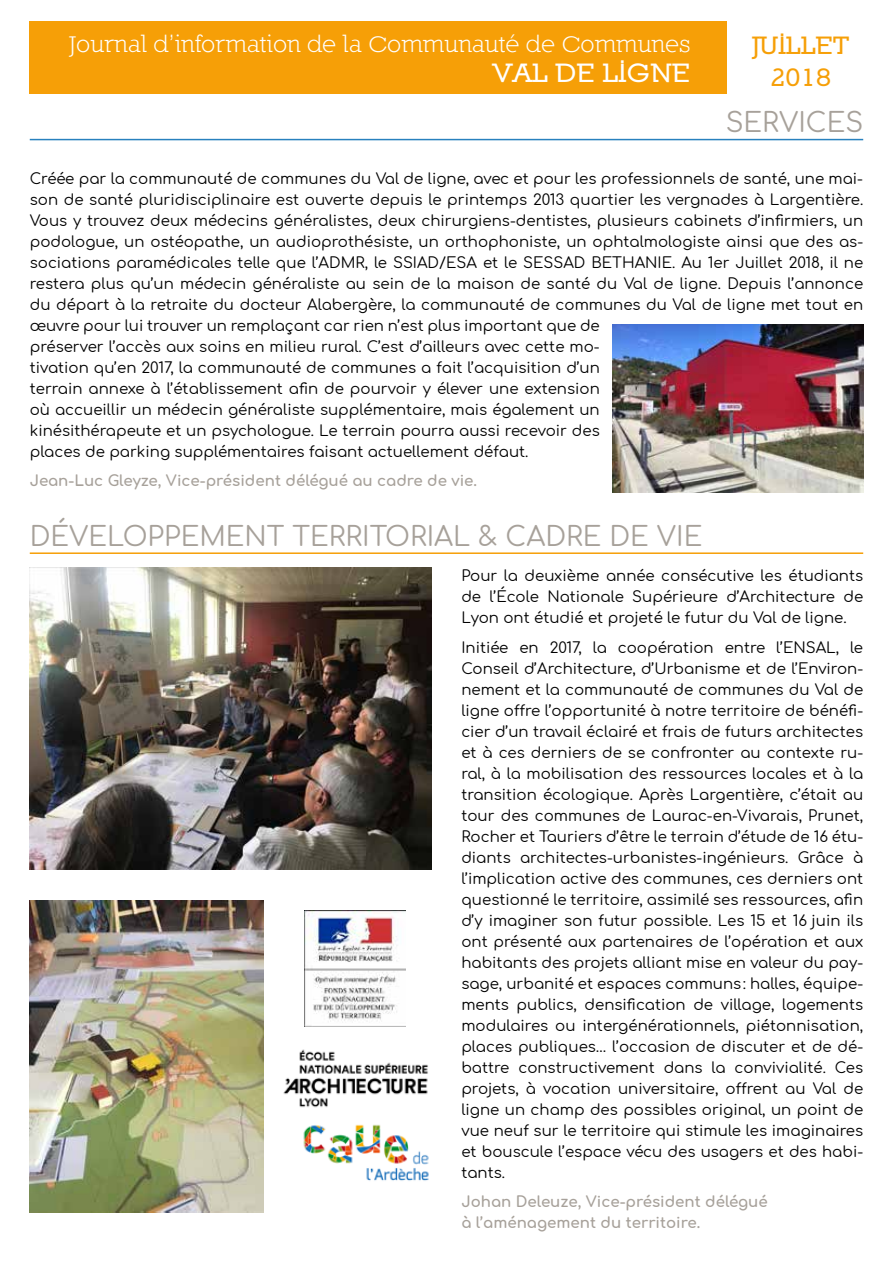
<style>
.page{position:relative;width:893px;height:1263px;background:#fff}
.page>*{position:absolute;margin:0;border:0;box-sizing:border-box;transform-origin:0 0}
.t1{font:28.5px "Nilland Small Caps Bold";color:#fff}
.t2{font:27px "Comfortaa";color:#a7a19a}
.t3{font:27px/32.4px "Nilland Small Caps Bold";color:#f69f07;text-align:center}
.t4{font:25.5px "Nilland Small Caps";color:#fff}
.t5{font:15px/21px "Comfortaa";color:#000;text-align:justify}
.t6{font:700 15px/21px "Comfortaa";color:#a7a19a}
</style>
<div class="page">
<div style="left:30px;top:21px;width:697px;height:73px;background:#f69f07"></div>
<hr style="left:30px;top:139px;width:833px;height:1px;background:#2881be">
<hr style="left:30px;top:552px;width:833px;height:2px;background:#f69f07">
<img style="left:303px;top:1124px;width:126px;height:57px">
<img style="left:305px;top:910px;width:101px;height:116px">
<img style="left:283px;top:1049px;width:145px;height:59px">
<img style="left:30px;top:901px;width:234px;height:312px">
<img style="left:30px;top:568px;width:402px;height:301px">
<img style="left:613px;top:324px;width:250px;height:168px">
<h3 class="t4" style="left:69px;top:28px;width:623px">Journal d’information de la Communauté de Communes</h3>
<h1 class="t1" style="left:493px;top:55px;width:199px">VAL DE LIGNE</h1>
<h2 class="t3" style="left:752px;top:28px;width:99px">JUILLET<br>2018</h2>
<h2 class="t2" style="left:726px;top:98px;width:139px">SERVICES</h2>
<p class="t5" style="left:30px;top:166px;width:835px;text-align:left">Créée par la communauté de communes du Val de ligne, avec et pour les professionnels de santé, une mai&shy;son de santé pluridisciplinaire est ouverte depuis le printemps 2013 quartier les vergnades à Largentière.<br>Vous y trouvez deux médecins généralistes, deux chirurgiens-dentistes, plusieurs cabinets d’infirmiers, un podologue, un ostéopathe, un audioprothésiste, un orthophoniste, un ophtalmologiste ainsi que des as&shy;sociations paramédicales telle que l’ADMR, le SSIAD/ESA et le SESSAD BETHANIE. Au 1er Juillet 2018, il ne restera plus qu’un médecin généraliste au sein de la maison de santé du Val de ligne. Depuis l’annonce du départ à la retraite du docteur Alabergère, la communauté de communes du Val de ligne met tout en œuvre pour lui trouver un remplaçant car rien n’est plus important que de<br>préserver l’accès aux soins en milieu rural. C’est d’ailleurs avec cette mo-<br>tivation qu’en 2017, la communauté de communes a fait l’acquisition d’un<br>terrain annexe à l’établissement afin de pourvoir y élever une extension<br>où accueillir un médecin généraliste supplémentaire, mais également un<br>kinésithérapeute et un psychologue. Le terrain pourra aussi recevoir des<br>places de parking supplémentaires faisant actuellement défaut.</p>
<p class="t6" style="left:30px;top:468px;width:449px">Jean-Luc Gleyze, Vice-président délégué au cadre de vie.</p>
<h2 class="t2" style="left:30px;top:512px;width:674px">DÉVELOPPEMENT TERRITORIAL &amp; CADRE DE VIE</h2>
<p class="t5" style="left:461px;top:563px;width:403px">Pour la deuxième année consécutive les étudiants de l’École Nationale Supérieure d’Architecture de Lyon ont étudié et projeté le futur du Val de ligne.</p>
<p class="t5" style="left:461px;top:635px;width:403px">Initiée en 2017, la coopération entre l’ENSAL, le Conseil d’Architecture, d’Urbanisme et de l’Environ&shy;nement et la communauté de communes du Val de ligne offre l’opportunité à notre territoire de bénéfi&shy;cier d’un travail éclairé et frais de futurs architectes et à ces derniers de se confronter au contexte ru&shy;ral, à la mobilisation des ressources locales et à la transition écologique. Après Largentière, c’était au tour des communes de Laurac-en-Vivarais, Prunet, Rocher et Tauriers d’être le terrain d’étude de 16 étu&shy;diants architectes-urbanistes-ingénieurs. Grâce à l’implication active des communes, ces derniers ont questionné le territoire, assimilé ses ressources, afin d’y imaginer son futur possible. Les 15 et 16 juin ils ont présenté aux partenaires de l’opération et aux habitants des projets alliant mise en valeur du pay&shy;sage, urbanité et espaces communs: halles, équipe&shy;ments publics, densification de village, logements modulaires ou intergénérationnels, piétonnisation, places publiques… l’occasion de discuter et de dé&shy;battre constructivement dans la convivialité. Ces projets, à vocation universitaire, offrent au Val de ligne un champ des possibles original, un point de vue neuf sur le territoire qui stimule les imaginaires et bouscule l’espace vécu des usagers et des habi&shy;tants.</p>
<p class="t6" style="left:461px;top:1189px;width:308px">Johan Deleuze, Vice-président délégué à l’aménagement du territoire.</p>
</div>
